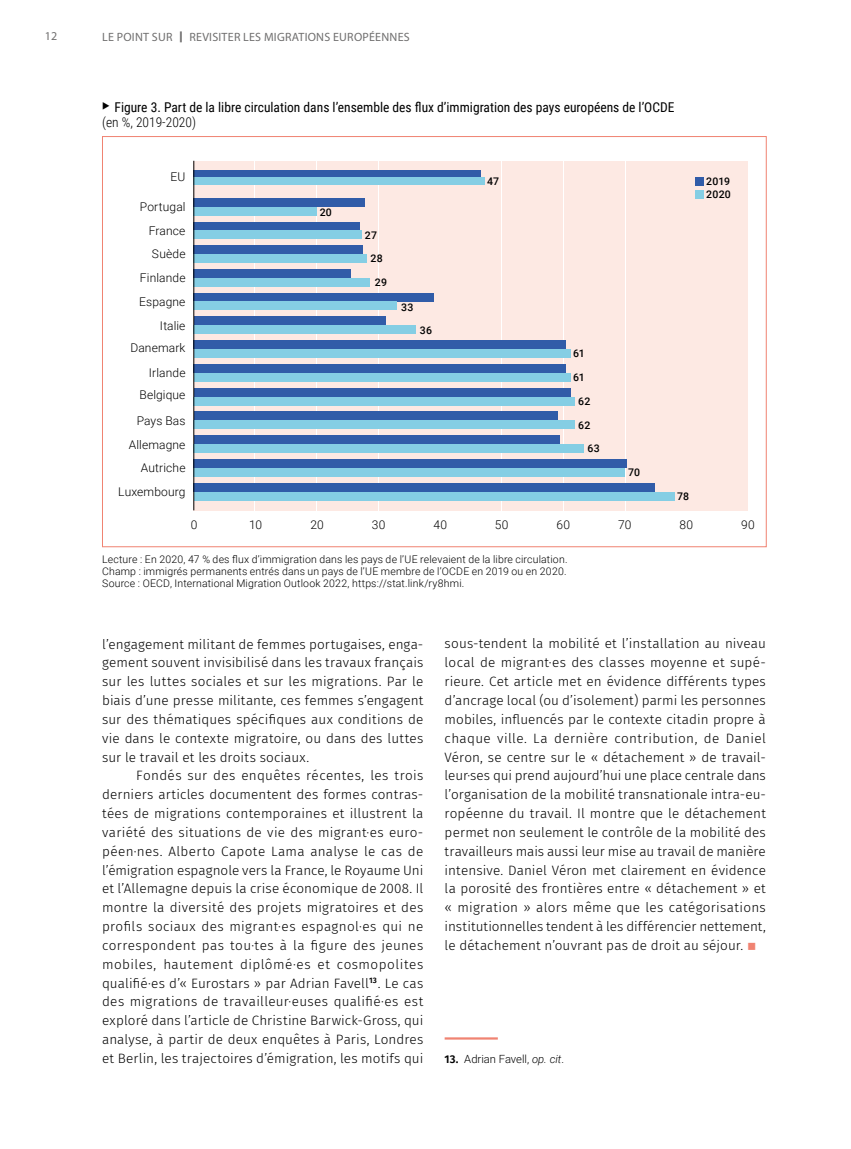
<style>
.page{position:relative;width:851px;height:1149px;background:#fff}
.page>*{position:absolute;margin:0;border:0;box-sizing:border-box;transform-origin:0 0}
.t1{font:300 13.5px/18.8px "Fira Sans";letter-spacing:.005em;color:#000;text-align:justify}
.t2{font:13.5px "Roboto Condensed";color:#000}
.t3{font:300 13.5px "Roboto Condensed";color:#000}
.t4{font:300 12px "Roboto";letter-spacing:.01em;color:#000}
.t5{font:12px "Myriad Pro";letter-spacing:.02em;color:#706f6f}
.t6{font:300 11.25px "Roboto";color:#000}
.t7{font:300 10.5px/12px "Roboto";letter-spacing:.015em;color:#000;text-align:justify}
.t8{font:500 10.5px/12.5px "Roboto";letter-spacing:.015em;color:#000}
.s1{font-family:"Fira Sans";font-weight:700}
.s2{color:#f08372}
.s3{font-family:"Fira Sans";font-weight:600}
.s4{font-style:italic}
</style>
<div class="page">
<div style="left:626px;top:161px;width:60px;height:349px;background:#fde9e3"></div>
<div style="left:379px;top:161px;width:60px;height:349px;background:#fde9e3"></div>
<div style="left:502px;top:161px;width:60px;height:349px;background:#fde9e3"></div>
<div style="left:255px;top:161px;width:61px;height:349px;background:#fde9e3"></div>
<div style="left:564px;top:161px;width:60px;height:349px;background:#fde9e3"></div>
<div style="left:317px;top:161px;width:60px;height:349px;background:#fde9e3"></div>
<div style="left:440px;top:161px;width:61px;height:349px;background:#fde9e3"></div>
<div style="left:194px;top:161px;width:60px;height:349px;background:#fde9e3"></div>
<hr style="left:444px;top:1036px;width:53px;height:3px;background:#f08372">
<div style="left:193px;top:170px;width:287px;height:7px;background:#315ca8"></div>
<div style="left:193px;top:198px;width:171px;height:9px;background:#315ca8"></div>
<div style="left:193px;top:221px;width:167px;height:9px;background:#315ca8"></div>
<div style="left:193px;top:245px;width:170px;height:9px;background:#315ca8"></div>
<div style="left:193px;top:269px;width:158px;height:9px;background:#315ca8"></div>
<div style="left:193px;top:292px;width:240px;height:9px;background:#315ca8"></div>
<div style="left:193px;top:316px;width:192px;height:9px;background:#315ca8"></div>
<div style="left:193px;top:340px;width:373px;height:9px;background:#315ca8"></div>
<div style="left:193px;top:364px;width:373px;height:8px;background:#315ca8"></div>
<div style="left:193px;top:387px;width:377px;height:9px;background:#315ca8"></div>
<div style="left:193px;top:411px;width:364px;height:9px;background:#315ca8"></div>
<div style="left:193px;top:435px;width:366px;height:9px;background:#315ca8"></div>
<div style="left:193px;top:459px;width:433px;height:9px;background:#315ca8"></div>
<div style="left:193px;top:483px;width:462px;height:8px;background:#315ca8"></div>
<div style="left:193px;top:177px;width:291px;height:8px;background:#85cee4"></div>
<div style="left:193px;top:207px;width:124px;height:8px;background:#85cee4"></div>
<div style="left:193px;top:230px;width:169px;height:9px;background:#85cee4"></div>
<div style="left:193px;top:254px;width:174px;height:9px;background:#85cee4"></div>
<div style="left:193px;top:278px;width:176px;height:8px;background:#85cee4"></div>
<div style="left:193px;top:301px;width:204px;height:9px;background:#85cee4"></div>
<div style="left:193px;top:325px;width:223px;height:9px;background:#85cee4"></div>
<div style="left:193px;top:349px;width:377px;height:8px;background:#85cee4"></div>
<div style="left:193px;top:372px;width:377px;height:9px;background:#85cee4"></div>
<div style="left:193px;top:396px;width:382px;height:9px;background:#85cee4"></div>
<div style="left:193px;top:420px;width:382px;height:9px;background:#85cee4"></div>
<div style="left:193px;top:444px;width:391px;height:9px;background:#85cee4"></div>
<div style="left:193px;top:468px;width:431px;height:9px;background:#85cee4"></div>
<div style="left:193px;top:491px;width:481px;height:9px;background:#85cee4"></div>
<div style="left:687px;top:161px;width:60px;height:349px;background:#fde9e3"></div>
<hr style="left:193px;top:161px;width:1px;height:349px;background:#000">
<div style="left:694px;top:177px;width:9px;height:9px;background:#315ca8"></div>
<div style="left:694px;top:190px;width:9px;height:8px;background:#85cee4"></div>
<p class="t5" style="left:45px;top:28px;width:14px">12</p>
<p class="t5" style="left:102px;top:30px;width:113px">LE POINT SUR <span class="s1">|</span> REVISITER</p>
<p class="t5" style="left:243px;top:30px;width:7px">LES</p>
<p class="t5" style="left:264px;top:30px;width:42px">MIGRATIONS</p>
<p class="t5" style="left:333px;top:30px;width:8px">EUROP</p>
<p class="t5" style="left:369px;top:30px;width:14px">ÉENNES</p>
<p class="t2" style="left:114px;top:98px;width:561px">Figure 3. Part de la libre circulation dans l’ensemble des flux d’immigration des pays européens de l’OCDE</p>
<p class="t3" style="left:102px;top:112px;width:95px">(en %, 2019-2020)</p>
<p class="t4" style="left:170px;top:169px;width:16px">EU</p>
<p class="t8" style="left:487px;top:174px;width:13px">47</p>
<p class="t4" style="left:140px;top:198px;width:47px">Portugal</p>
<p class="t4" style="left:149px;top:222px;width:38px">France</p>
<p class="t4" style="left:152px;top:245px;width:35px">Suède</p>
<p class="t4" style="left:140px;top:269px;width:47px">Finlande</p>
<p class="t4" style="left:139px;top:293px;width:48px">Espagne</p>
<p class="t4" style="left:160px;top:317px;width:27px">Italie</p>
<p class="t4" style="left:130px;top:339px;width:57px">Danemark</p>
<p class="t4" style="left:149px;top:364px;width:38px">Irlande</p>
<p class="t4" style="left:139px;top:386px;width:48px">Belgique</p>
<p class="t4" style="left:137px;top:412px;width:50px">Pays Bas</p>
<p class="t4" style="left:129px;top:436px;width:58px">Allemagne</p>
<p class="t4" style="left:141px;top:459px;width:46px">Autriche</p>
<p class="t4" style="left:118px;top:483px;width:69px">Luxembourg</p>
<p class="t8" style="left:320px;top:205px;width:14px">20</p>
<p class="t8" style="left:365px;top:228px;width:14px">27</p>
<p class="t8" style="left:370px;top:252px;width:14px">28</p>
<p class="t8" style="left:375px;top:276px;width:14px">29</p>
<p class="t8" style="left:401px;top:300px;width:14px">33</p>
<p class="t8" style="left:420px;top:323px;width:14px">36</p>
<p class="t8" style="left:573px;top:347px;width:13px">61</p>
<p class="t8" style="left:573px;top:370px;width:13px">61</p>
<p class="t8" style="left:578px;top:394px;width:14px">62</p>
<p class="t8" style="left:578px;top:418px;width:14px">62</p>
<p class="t8" style="left:587px;top:442px;width:14px">63</p>
<p class="t8" style="left:628px;top:466px;width:14px">70</p>
<p class="t8" style="left:677px;top:489px;width:14px">78</p>
<p class="t8" style="left:706px;top:175px;width:26px">2019<br>2020</p>
<p class="t8" style="left:706px;top:192px;width:25px">2019</p>
<p class="t4" style="left:191px;top:515px;width:8px">0</p>
<p class="t4" style="left:249px;top:515px;width:14px">10</p>
<p class="t4" style="left:310px;top:515px;width:15px">20</p>
<p class="t4" style="left:372px;top:515px;width:15px">30</p>
<p class="t4" style="left:433px;top:515px;width:15px">40</p>
<p class="t4" style="left:495px;top:515px;width:15px">50</p>
<p class="t4" style="left:556px;top:515px;width:15px">60</p>
<p class="t4" style="left:618px;top:515px;width:15px">70</p>
<p class="t4" style="left:679px;top:515px;width:15px">80</p>
<p class="t4" style="left:741px;top:515px;width:15px">90</p>
<p class="t7" style="left:102px;top:553px;width:467px">Lecture : En 2020, 47 % des flux d’immigration dans les pays de l’UE relevaient de la libre circulation.<br>Champ : immigrés permanents entrés dans un pays de l’UE membre de l’OCDE en 2019 ou en 2020.<br>Source : OECD, International Migration Outlook 2022, https://stat.link/ry8hmi.</p>
<p class="t1" style="left:102px;top:634px;width:323px">l’engagement militant de femmes portugaises, enga&shy;gement souvent invisibilisé dans les travaux français sur les luttes sociales et sur les migrations. Par le biais d’une presse militante, ces femmes s’engagent sur des thématiques spécifiques aux conditions de vie dans le contexte migratoire, ou dans des luttes sur le travail et les droits sociaux.</p>
<p class="t1" style="left:102px;top:765px;width:323px;text-indent:34px">Fondés sur des enquêtes récentes, les trois derniers articles documentent des formes contras&shy;tées de migrations contemporaines et illustrent la variété des situations de vie des migrant·es euro&shy;péen·nes. Alberto Capote Lama analyse le cas de l’émigration espagnole vers la France, le Royaume Uni et l’Allemagne depuis la crise économique de 2008. Il montre la diversité des projets migratoires et des profils sociaux des migrant·es espagnol·es qui ne correspondent pas tou·tes à la figure des jeunes mobiles, hautement diplômé·es et cosmopolites qualifié·es d’« Eurostars » par Adrian Favell<sup>13</sup>. Le cas des migrations de travailleur·euses qualifié·es est exploré dans l’article de Christine Barwick-Gross, qui analyse, à partir de deux enquêtes à Paris, Londres et Berlin, les trajectoires d’émigration, les motifs qui</p>
<p class="t1" style="left:444px;top:634px;width:323px">sous-tendent la mobilité et l’installation au niveau local de migrant·es des classes moyenne et supé&shy;rieure. Cet article met en évidence différents types d’ancrage local (ou d’isolement) parmi les personnes mobiles, influencés par le contexte citadin propre à chaque ville. La dernière contribution, de Daniel Véron, se centre sur le « détachement » de travail&shy;leur·ses qui prend aujourd’hui une place centrale dans l’organisation de la mobilité transnationale intra-eu&shy;ropéenne du travail. Il montre que le détachement permet non seulement le contrôle de la mobilité des travailleurs mais aussi leur mise au travail de manière intensive. Daniel Véron met clairement en évidence la porosité des frontières entre « détachement » et « migration » alors même que les catégorisations institutionnelles tendent à les différencier nettement, le détachement n’ouvrant pas de droit au séjour. <span class="s2">○</span></p>
<p class="t6" style="left:444px;top:1050px;width:121px"><span class="s3">13.</span> Adrian Favell, <span class="s4">op. cit</span>.</p>
</div>
